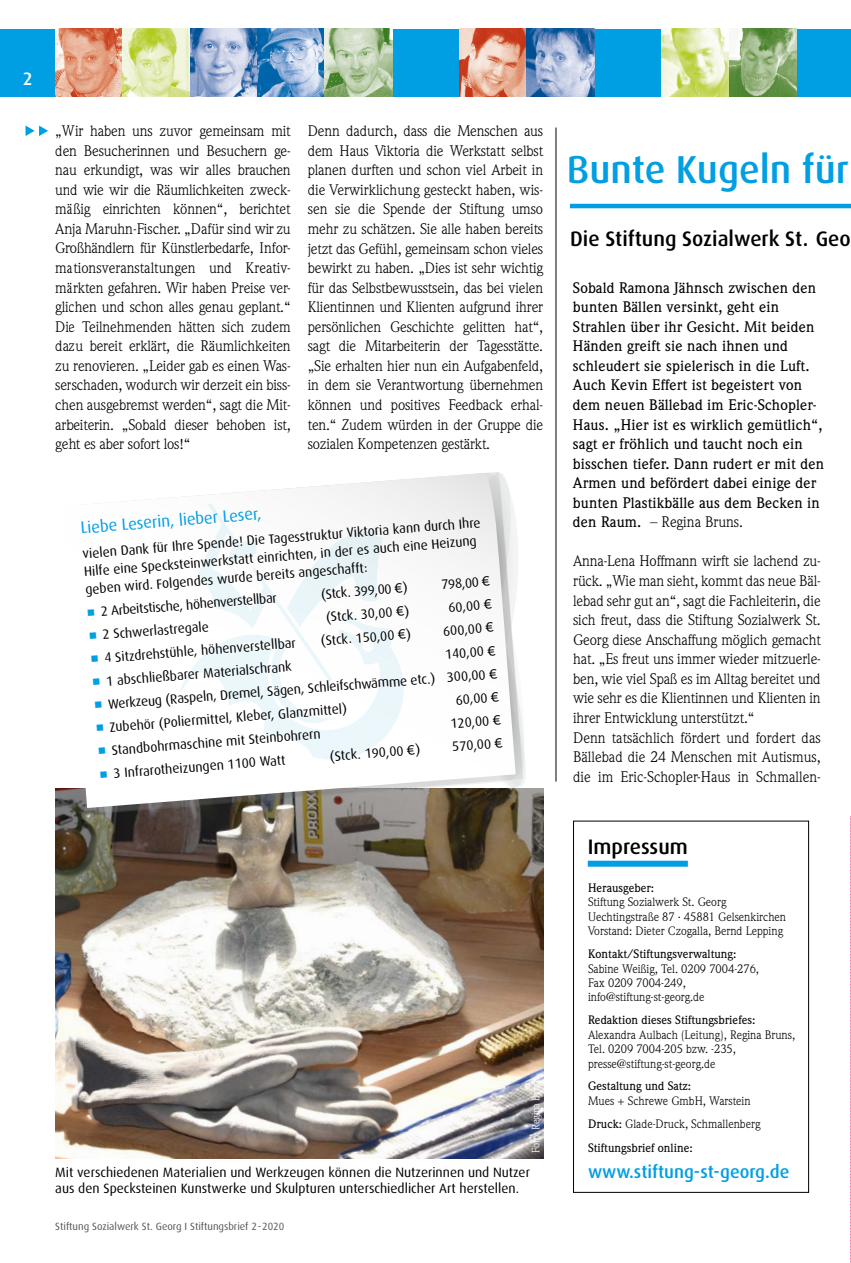
<style>
.page{position:relative;width:851px;height:1263px;background:#fff}
.page>*{position:absolute;margin:0;border:0;box-sizing:border-box;transform-origin:0 0}
.t1{font:500 39px "Dax";color:#009ee3}
.t2{font:500 21px "Dax";color:#000}
.t3{font:500 18px "Dax";color:#009ee3}
.t4{font:500 18px "Dax";color:#fff}
.t5{font:16.5px "Dax";color:#009ee3}
.t6{font:15px/19.5px "Weidemann";letter-spacing:-.01em;color:#000;text-align:justify}
.t7{font:500 15px/19.5px "Weidemann";letter-spacing:.01em;color:#000}
.t8{font:13.5px/18.3px "Dax";color:#000}
.t9{font:12px/14.4px "Weidemann";color:#000}
.t10{font:500 12px "Weidemann";color:#000}
.t11{font:10.5px "Dax";color:#565656}
.t12{font:10.5px "Weidemann";letter-spacing:-.01em;color:#fff}
.s1{font-family:"Asap"}
.s2{font-weight:400}
.s3{font-weight:500}
</style>
<div class="page">
<div style="left:0;top:29px;width:850px;height:67px;background:#009ee3"></div>
<img style="left:55px;top:29px;width:337px;height:67px">
<img style="left:459px;top:29px;width:135px;height:67px">
<img style="left:661px;top:29px;width:135px;height:67px">
<svg style="left:26px;top:126px;width:22px;height:10px"></svg>
<div style="left:573px;top:821px;width:235px;height:372px;border:1px solid #000"></div>
<div style="left:587px;top:861px;width:100px;height:6px;background:#009ee3"></div>
<hr style="left:570px;top:204px;width:280px;height:4px;background:#009ee3">
<img style="left:55px;top:788px;width:488px;height:371px">
<hr style="left:555px;top:128px;width:1px;height:653px;background:#000">
<svg style="left:146px;top:499px;width:369px;height:309px"></svg>
<svg style="left:157px;top:472px;width:387px;height:318px"></svg>
<svg style="left:850px;top:816px;width:1px;height:447px"></svg>
<svg style="left:57px;top:500px;width:89px;height:355px"></svg>
<p class="t4" style="left:23px;top:69px;width:11px">2</p>
<p class="t6" style="left:55px;top:121px;width:237px">„Wir haben uns zuvor gemeinsam mit den Besucherinnen und Besuchern ge&shy;nau erkundigt, was wir alles brauchen und wie wir die Räumlichkeiten zweck&shy;mäßig einrichten können“, berichtet Anja Maruhn-Fischer. „Dafür sind wir zu Großhändlern für Künstlerbedarfe, Infor&shy;mationsveranstaltungen und Kreativ&shy;märkten gefahren. Wir haben Preise ver&shy;glichen und schon alles genau geplant.“ Die Teilnehmenden hätten sich zudem dazu bereit erklärt, die Räumlichkeiten zu renovieren. „Leider gab es einen Was&shy;serschaden, wodurch wir derzeit ein biss&shy;chen ausgebremst werden“, sagt die Mit&shy;arbeiterin. „Sobald dieser behoben ist, geht es aber sofort los!“</p>
<p class="t6" style="left:308px;top:121px;width:237px">Denn dadurch, dass die Menschen aus dem Haus Viktoria die Werkstatt selbst planen durften und schon viel Arbeit in die Verwirklichung gesteckt haben, wis&shy;sen sie die Spende der Stiftung umso mehr zu schätzen. Sie alle haben bereits jetzt das Gefühl, gemeinsam schon vieles bewirkt zu haben. „Dies ist sehr wichtig für das Selbstbewusstsein, das bei vielen Klientinnen und Klienten aufgrund ihrer persönlichen Geschichte gelitten hat“, sagt die Mitarbeiterin der Tagesstätte. „Sie erhalten hier nun ein Aufgabenfeld, in dem sie Verantwortung übernehmen können und positives Feedback erhal&shy;ten.“ Zudem würden in der Gruppe die sozialen Kompetenzen gestärkt.</p>
<p class="t5" style="left:80px;top:519px;width:183px;rotate:-5deg">Liebe Leserin, lieber Leser,</p>
<p class="t8" style="left:82px;top:543px;width:400px;rotate:-4deg">vielen Dank für Ihre Spende! Die Tagesstruktur Viktoria kann durch Ihre<br>Hilfe eine Specksteinwerkstatt einrichten, in der es auch eine Heizung geben wird. Folgendes wurde bereits angeschafft:</p>
<p class="t8" style="left:320px;top:585px;width:88px;rotate:-4deg">(Stck. 399,00 <span class="s1">€</span>)</p>
<p class="t8" style="left:440px;top:576px;width:50px;rotate:-4deg">798,00 <span class="s1">€</span></p>
<p class="t8" style="left:100px;top:602px;width:178px;rotate:-4deg">2 Arbeitstische, höhenverstellbar</p>
<p class="t8" style="left:325px;top:608px;width:85px;rotate:-4deg">(Stck. 30,00 <span class="s1">€</span>)</p>
<p class="t8" style="left:448px;top:598px;width:45px;rotate:-4deg">60,00 <span class="s1">€</span></p>
<p class="t8" style="left:102px;top:625px;width:108px;rotate:-4deg">2 Schwerlastregale</p>
<p class="t8" style="left:104px;top:648px;width:193px;rotate:-4deg">4 Sitzdrehstühle, höhenverstellbar</p>
<p class="t8" style="left:320px;top:631px;width:92px;rotate:-4deg">(Stck. 150,00 <span class="s1">€</span>)</p>
<p class="t8" style="left:442px;top:622px;width:52px;rotate:-4deg">600,00 <span class="s1">€</span></p>
<p class="t8" style="left:105px;top:671px;width:187px;rotate:-4deg">1 abschließbarer Materialschrank</p>
<p class="t8" style="left:105px;top:666px;width:392px;line-height:24.2px;text-align:justify;text-indent:339px;rotate:-4deg">140,00 <span class="s1">€ </span>Werkzeug (Raspeln, Dremel, Sägen, Schleifschwämme etc.) 300,00 <span class="s1">€ </span>Zubehör (Poliermittel, Kleber, Glanzmittel)</p>
<p class="t8" style="left:455px;top:691px;width:45px;rotate:-4deg">60,00 <span class="s1">€</span></p>
<p class="t8" style="left:450px;top:714px;width:52px;rotate:-4deg">120,00 <span class="s1">€</span></p>
<p class="t8" style="left:111px;top:740px;width:211px;rotate:-4deg">Standbohrmaschine mit Steinbohrern</p>
<p class="t8" style="left:329px;top:747px;width:92px;rotate:-4deg">(Stck. 190,00 <span class="s1">€</span>)</p>
<p class="t8" style="left:451px;top:737px;width:52px;rotate:-4deg">570,00 <span class="s1">€</span></p>
<p class="t8" style="left:113px;top:764px;width:174px;rotate:-4deg">3 Infrarotheizungen 1100 Watt</p>
<p class="t12" style="left:529px;top:1153px;width:78px;rotate:-90deg">Foto: Regina Bruns</p>
<p class="t8" style="left:55px;top:1164px;width:476px;line-height:16.5px">Mit verschiedenen Materialien und Werkzeugen können die Nutzerinnen und Nutzer aus den Specksteinen Kunstwerke und Skulpturen unterschiedlicher Art herstellen.</p>
<p class="t11" style="left:55px;top:1220px;width:230px">Stiftung Sozialwerk St. Georg I Stiftungsbrief 2 - 2020</p>
<h1 class="t1" style="left:567px;top:147px;width:283px">Bunte Kugeln für</h1>
<h2 class="t2" style="left:570px;top:227px;width:282px">Die Stiftung Sozialwerk St. Geo</h2>
<p class="t7" style="left:573px;top:278px;width:252px">Sobald Ramona Jähnsch zwischen den bunten Bällen versinkt, geht ein Strahlen über ihr Gesicht. Mit beiden Händen greift sie nach ihnen und schleudert sie spielerisch in die Luft.<br>Auch Kevin Effert ist begeistert von dem neuen Bällebad im Eric-Schopler-Haus. „Hier ist es wirklich gemütlich“, sagt er fröhlich und taucht noch ein bisschen tiefer. Dann rudert er mit den Armen und befördert dabei einige der bunten Plastikbälle aus dem Becken in den Raum. <span class="s2">– Regina Bruns.</span></p>
<p class="t6" style="left:573px;top:551px;width:249px;text-align:left">Anna-Lena Hoffmann wirft sie lachend zu&shy;rück. „Wie man sieht, kommt das neue Bäl&shy;lebad sehr gut an“, sagt die Fachleiterin, die sich freut, dass die Stiftung Sozialwerk St.<br>Georg diese Anschaffung möglich gemacht hat. „Es freut uns immer wieder mitzuerle&shy;ben, wie viel Spaß es im Alltag bereitet und wie sehr es die Klientinnen und Klienten in ihrer Entwicklung unterstützt.“<br>Denn tatsächlich fördert und fordert das Bällebad die 24 Menschen mit Autismus, die im Eric-Schopler-Haus in Schmallen-</p>
<h2 class="t2" style="left:587px;top:835px;width:102px">Impressum</h2>
<p class="t10" style="left:588px;top:881px;width:68px">Herausgeber:</p>
<p class="t9" style="left:588px;top:895px;width:199px">Stiftung Sozialwerk St. Georg<br>Uechtingstraße 87 · 45881 Gelsenkirchen<br>Vorstand: Dieter Czogalla, Bernd Lepping</p>
<p class="t10" style="left:588px;top:947px;width:150px">Kontakt/Stiftungsverwaltung:</p>
<p class="t9" style="left:588px;top:961px;width:172px">Sabine Weißig, Tel. 0209 7004-276,<br>Fax 0209 7004-249, info@stiftung-st-georg.de</p>
<p class="t10" style="left:588px;top:1013px;width:169px">Redaktion dieses Stiftungsbriefes:</p>
<p class="t9" style="left:588px;top:1027px;width:209px">Alexandra Aulbach (Leitung), Regina Bruns,<br>Tel. 0209 7004-205 bzw. -235, presse@stiftung-st-georg.de</p>
<p class="t10" style="left:588px;top:1079px;width:105px">Gestaltung und Satz:</p>
<p class="t9" style="left:588px;top:1089px;width:174px;line-height:23px">Mues + Schrewe GmbH, Warstein<br><span class="s3">Druck:</span> Glade-Druck, Schmallenberg</p>
<p class="t10" style="left:588px;top:1141px;width:106px">Stiftungsbrief online:</p>
<p class="t3" style="left:588px;top:1161px;width:203px">www.stiftung-st-georg.de</p>
</div>
